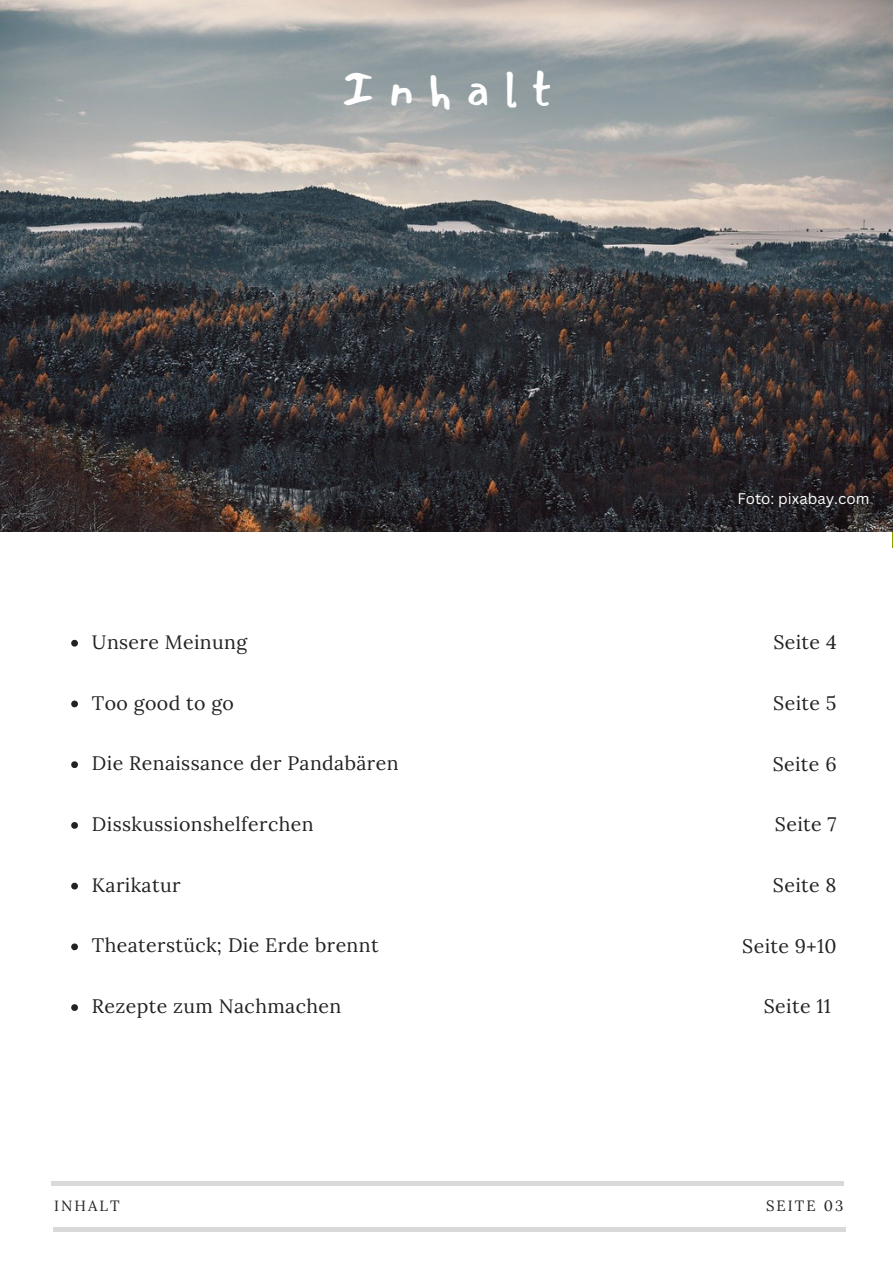
<style>
.page{position:relative;width:893px;height:1264px;background:#fff}
.page>*{position:absolute;margin:0;border:0;box-sizing:border-box;transform-origin:0 0}
.t1{font:48.3px "Mansalva";letter-spacing:.3em;color:#fff}
.t2{font:19.5px "Lora";letter-spacing:.02em;color:#222}
.t3{font:15px "Canva Sans";color:#fff}
.t4{font:14.85px "Lora";letter-spacing:.14em;color:#222}
</style>
<div class="page">
<hr style="left:51px;top:1181px;width:792px;height:4px;background:#d9d9d9">
<hr style="left:53px;top:1227px;width:792px;height:3px;background:#000">
<img style="left:892px;top:215px;width:1px;height:332px">
<img style="left:0;top:0;width:892px;height:532px">
<svg style="left:71px;top:640px;width:7px;height:6px"></svg>
<svg style="left:71px;top:700px;width:7px;height:7px"></svg>
<svg style="left:71px;top:761px;width:7px;height:7px"></svg>
<svg style="left:71px;top:822px;width:7px;height:6px"></svg>
<svg style="left:71px;top:882px;width:7px;height:7px"></svg>
<svg style="left:71px;top:943px;width:7px;height:7px"></svg>
<svg style="left:71px;top:1004px;width:7px;height:6px"></svg>
<p class="t1" style="left:341px;top:63px;width:211px">Inhalt</p>
<p class="t3" style="left:737px;top:488px;width:133px">Foto: pixabay.com</p>
<p class="t2" style="left:92px;top:629px;width:157px">Unsere Meinung</p>
<p class="t2" style="left:773px;top:629px;width:65px">Seite 4</p>
<p class="t2" style="left:92px;top:690px;width:143px">Too good to go</p>
<p class="t2" style="left:773px;top:690px;width:65px">Seite 5</p>
<p class="t2" style="left:92px;top:750px;width:308px">Die Renaissance der Pandabären</p>
<p class="t2" style="left:772px;top:751px;width:65px">Seite 6</p>
<p class="t2" style="left:92px;top:811px;width:223px">Disskussionshelferchen</p>
<p class="t2" style="left:774px;top:811px;width:63px">Seite 7</p>
<p class="t2" style="left:92px;top:872px;width:90px">Karikatur</p>
<p class="t2" style="left:773px;top:872px;width:65px">Seite 8</p>
<p class="t2" style="left:92px;top:932px;width:288px">Theaterstück; Die Erde brennt</p>
<p class="t2" style="left:742px;top:933px;width:96px">Seite 9+10</p>
<p class="t2" style="left:92px;top:993px;width:251px">Rezepte zum Nachmachen</p>
<p class="t2" style="left:763px;top:993px;width:69px">Seite 11</p>
<p class="t4" style="left:54px;top:1195px;width:67px">INHALT</p>
<p class="t4" style="left:766px;top:1195px;width:79px">SEITE 03</p>
</div>
